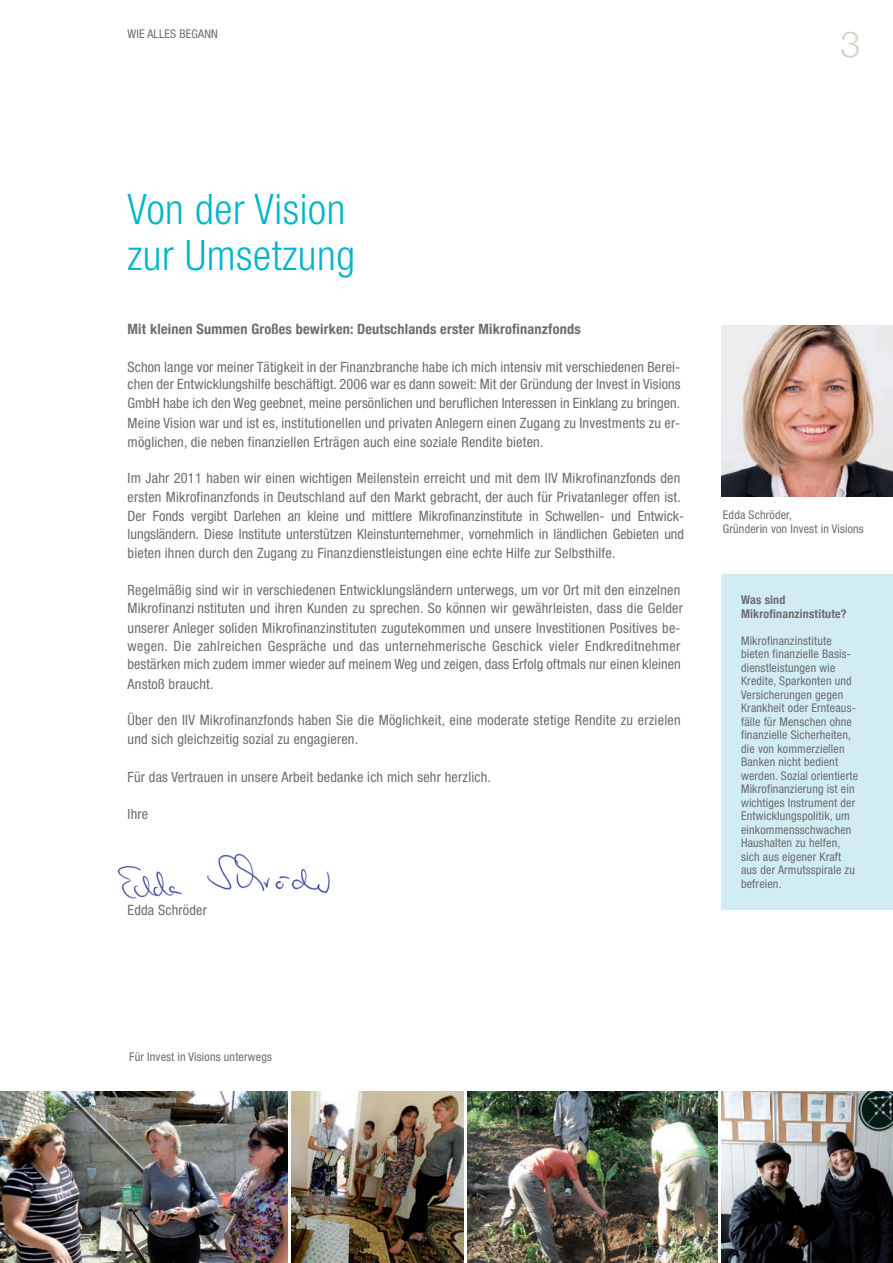
<style>
.page{position:relative;width:893px;height:1263px;background:#fff}
.page>*{position:absolute;margin:0;border:0;box-sizing:border-box;transform-origin:0 0}
.t1{font:300 condensed 42px/46.5px "Helvetica Neue";letter-spacing:.015em;color:#00b5cb}
.t2{font:300 36px "Helvetica Neue";color:#d8d0c4}
.t3{font:condensed 14.25px/18.8px "Helvetica Neue";letter-spacing:.015em;color:#6c6d70}
.t4{font:700 condensed 14.25px "Helvetica Neue";letter-spacing:.015em;color:#6c6d70}
.t5{font:condensed 12px/13.5px "Helvetica Neue";letter-spacing:.015em;color:#6c6d70}
.t6{font:700 condensed 12px/13.5px "Helvetica Neue";letter-spacing:.015em;color:#6c6d70}
</style>
<div class="page">
<img style="left:117px;top:853px;width:213px;height:46px">
<img style="left:721px;top:325px;width:172px;height:172px">
<img style="left:0;top:1091px;width:288px;height:172px">
<img style="left:721px;top:1091px;width:172px;height:172px">
<img style="left:468px;top:1091px;width:249px;height:172px">
<img style="left:292px;top:1091px;width:171px;height:172px">
<div style="left:721px;top:574px;width:172px;height:335px;background:#d1ecf2"></div>
<p class="t5" style="left:128px;top:28px;width:92px">WIE ALLES BEGANN</p>
<h2 class="t2" style="left:840px;top:22px;width:22px">3</h2>
<h1 class="t1" style="left:128px;top:189px;width:229px">Von der Vision zur Umsetzung</h1>
<p class="t4" style="left:128px;top:320px;width:455px">Mit kleinen Summen Großes bewirken: Deutschlands erster Mikrofinanzfonds</p>
<p class="t3" style="left:128px;top:358px;width:555px;text-align:justify">Schon lange vor meiner Tätigkeit in der Finanzbranche habe ich mich intensiv mit verschiedenen Berei&shy;chen der Entwicklungshilfe beschäftigt. 2006 war es dann soweit: Mit der Gründung der Invest in Visions GmbH habe ich den Weg geebnet, meine persönlichen und beruflichen Interessen in Einklang zu bringen.<br>Meine Vision war und ist es, institutionellen und privaten Anlegern einen Zugang zu Investments zu er&shy;möglichen, die neben finanziellen Erträgen auch eine soziale Rendite bieten.</p>
<p class="t3" style="left:128px;top:470px;width:558px">Im Jahr 2011 haben wir einen wichtigen Meilenstein erreicht und mit dem IIV Mikrofinanzfonds den ersten Mikrofinanzfonds in Deutschland auf den Markt gebracht, der auch für Privatanleger offen ist.<br>Der Fonds vergibt Darlehen an kleine und mittlere Mikrofinanzinstitute in Schwellen- und Entwick-</p>
<p class="t3" style="left:128px;top:525px;width:558px;line-height:19.4px">lungsländern. Diese Institute unterstützen Kleinstunternehmer, vornehmlich in ländlichen Gebieten und bieten ihnen durch den Zugang zu Finanzdienstleistungen eine echte Hilfe zur Selbsthilfe.</p>
<p class="t3" style="left:128px;top:581px;width:557px">Regelmäßig sind wir in verschiedenen Entwicklungsländern unterwegs, um vor Ort mit den einzelnen<br>Mikrofinanzi nstituten und ihren Kunden zu sprechen. So können wir gewährleisten, dass die Gelder unserer Anleger soliden Mikrofinanzinstituten zugutekommen und unsere Investitionen Positives be-</p>
<p class="t3" style="left:128px;top:637px;width:555px;text-align:justify">wegen. Die zahlreichen Gespräche und das unternehmerische Geschick vieler Endkreditnehmer bestärken mich zudem immer wieder auf meinem Weg und zeigen, dass Erfolg oftmals nur einen kleinen Anstoß braucht.</p>
<p class="t3" style="left:128px;top:712px;width:554px">Über den IIV Mikrofinanzfonds haben Sie die Möglichkeit, eine moderate stetige Rendite zu erzielen und sich gleichzeitig sozial zu engagieren.</p>
<p class="t3" style="left:128px;top:768px;width:365px">Für das Vertrauen in unsere Arbeit bedanke ich mich sehr herzlich.</p>
<p class="t3" style="left:128px;top:806px;width:22px">Ihre</p>
<p class="t3" style="left:128px;top:902px;width:81px">Edda Schröder</p>
<p class="t5" style="left:723px;top:509px;width:142px">Edda Schröder,<br>Gründerin von Invest in Visions</p>
<p class="t6" style="left:741px;top:593px;width:107px">Was sind<br>Mikrofinanzinstitute?</p>
<p class="t5" style="left:741px;top:634px;width:119px">Mikrofinanzinstitute bieten finanzielle Basis&shy;dienstleistungen wie<br>Kredite, Sparkonten und<br>Versicherungen gegen<br>Krankheit oder Ernteaus&shy;fälle für Menschen ohne finanzielle Sicherheiten, die von kommerziellen<br>Banken nicht bedient werden. Sozial orientierte<br>Mikrofinanzierung ist ein wichtiges Instrument der<br>Entwicklungs politik, um einkommens schwachen<br>Haushalten zu helfen, sich aus eigener Kraft aus der Armutsspirale zu befreien.</p>
<p class="t5" style="left:129px;top:1051px;width:144px">Für Invest in Visions unterwegs</p>
</div>
